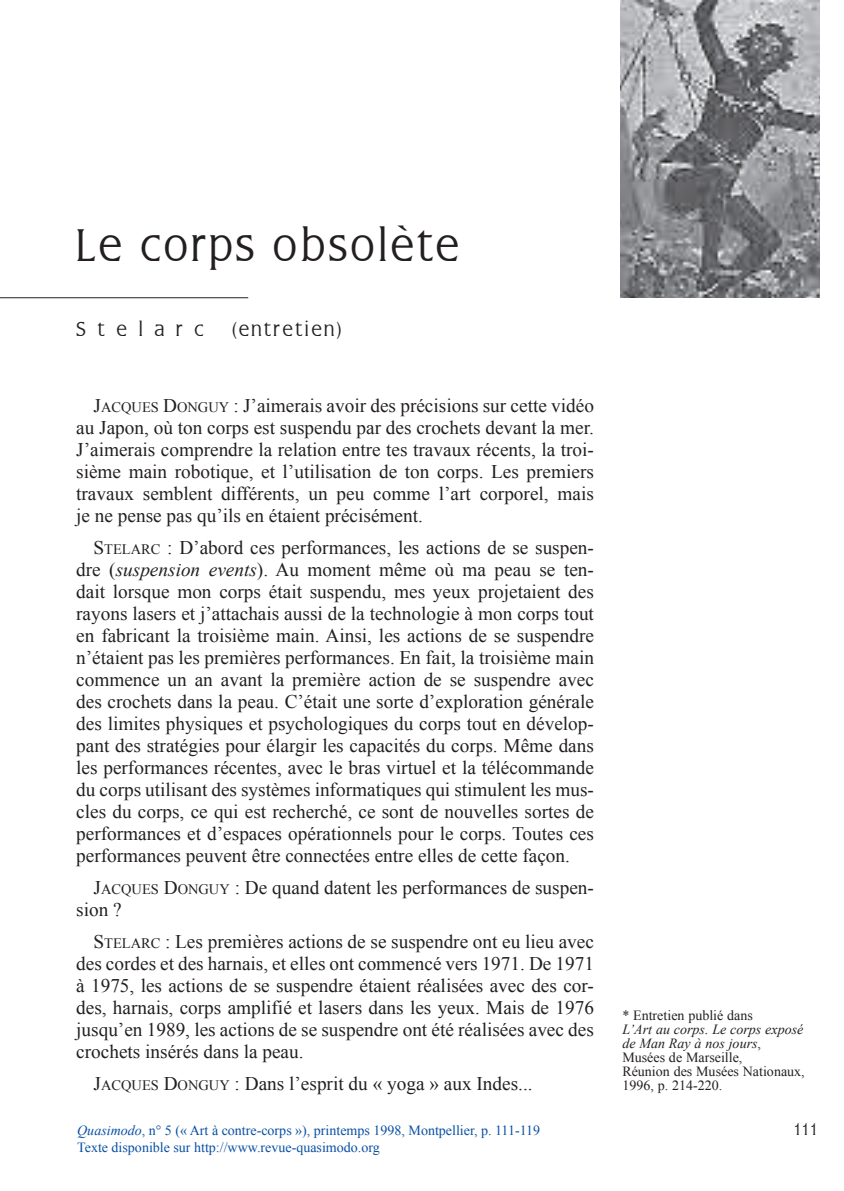
<style>
.page{position:relative;width:844px;height:1191px;background:#fff}
.page>*{position:absolute;margin:0;border:0;box-sizing:border-box;transform-origin:0 0}
.t1{font:47.25px "Noblesse SSK";letter-spacing:.05em;color:#231f20}
.t2{font:21px "Noblesse SSK";letter-spacing:.1em;color:#231f20}
.t3{font:21px "Noblesse SSK";letter-spacing:.55em;color:#231f20}
.t4{font:19.25px/22.1px "Times New Roman";color:#231f20;text-align:justify}
.t5{font:17.5px "Noblesse SSK";color:#231f20}
.t6{font:14px/14px "Times New Roman";color:#231f20}
.t7{font:14px "Times New Roman";color:#094fa3}
.s1{font-size:14.35px}
.s2{font-style:italic}
</style>
<div class="page">
<hr style="left:0;top:297px;width:248px;height:1px;background:#231f20">
<img style="left:620px;top:0;width:199px;height:298px">
<h1 class="t1" style="left:76px;top:218px;width:385px">Le corps obsolète</h1>
<p class="t3" style="left:76px;top:317px;width:129px">Stelarc</p>
<p class="t2" style="left:233px;top:317px;width:110px">(entretien)</p>
<p class="t4" style="left:76px;top:394px;width:519px;text-indent:17px">J<span class="s1">ACQUES</span> D<span class="s1">ONGUY</span> : J’aimerais avoir des précisions sur cette vidéo au Japon, où ton corps est suspendu par des crochets devant la mer.<br>J’aimerais comprendre la relation entre tes travaux récents, la troi&shy;sième main robotique, et l’utilisation de ton corps. Les premiers travaux semblent différents, un peu comme l’art corporel, mais je ne pense pas qu’ils en étaient précisément.</p>
<p class="t4" style="left:76px;top:536px;width:519px;text-indent:17px">S<span class="s1">TELARC</span> : D’abord ces performances, les actions de se suspen&shy;dre (<span class="s2">suspension events</span>). Au moment même où ma peau se ten&shy;dait lorsque mon corps était suspendu, mes yeux projetaient des rayons lasers et j’attachais aussi de la technologie à mon corps tout en fabricant la troisième main. Ainsi, les actions de se suspendre n’étaient pas les premières performances. En fait, la troisième main commence un an avant la première action de se suspendre avec des crochets dans la peau. C’était une sorte d’exploration générale des limites physiques et psychologiques du corps tout en dévelop&shy;pant des stratégies pour élargir les capacités du corps. Même dans les performances récentes, avec le bras virtuel et la télécommande du corps utilisant des systèmes informatiques qui stimulent les mus&shy;cles du corps, ce qui est recherché, ce sont de nouvelles sortes de performances et d’espaces opérationnels pour le corps. Toutes ces performances peuvent être connectées entre elles de cette façon.</p>
<p class="t4" style="left:76px;top:876px;width:519px;text-indent:17px">J<span class="s1">ACQUES</span> D<span class="s1">ONGUY</span> : De quand datent les performances de suspen&shy;sion ?</p>
<p class="t4" style="left:76px;top:930px;width:519px;text-indent:17px">S<span class="s1">TELARC</span> : Les premières actions de se suspendre ont eu lieu avec des cordes et des harnais, et elles ont commencé vers 1971. De 1971 à 1975, les actions de se suspendre étaient réalisées avec des cor&shy;des, harnais, corps amplifié et lasers dans les yeux. Mais de 1976 jusqu’en 1989, les actions de se suspendre ont été réalisées avec des crochets insérés dans la peau.</p>
<p class="t4" style="left:94px;top:1072px;width:440px">J<span class="s1">ACQUES</span> D<span class="s1">ONGUY</span> : Dans l’esprit du « yoga » aux Indes...</p>
<p class="t6" style="left:622px;top:1008px;width:132px">* Entretien publié dans</p>
<p class="t6" style="left:622px;top:1022px;width:184px"><span class="s2">L’Art au corps. Le corps exposé de Man Ray à nos jours</span>,<br>Musées de Marseille,<br>Réunion des Musées Nationaux,<br>1996, p. 214-220.</p>
<p class="t7" style="left:77px;top:1122px;width:464px"><span class="s2">Quasimodo</span>, n° 5 (« Art à contre-corps »), printemps 1998, Montpellier, p. 111-119</p>
<p class="t5" style="left:792px;top:1119px;width:26px">111</p>
<p class="t7" style="left:77px;top:1139px;width:304px">Texte disponible sur http://www.revue-quasimodo.org</p>
</div>
